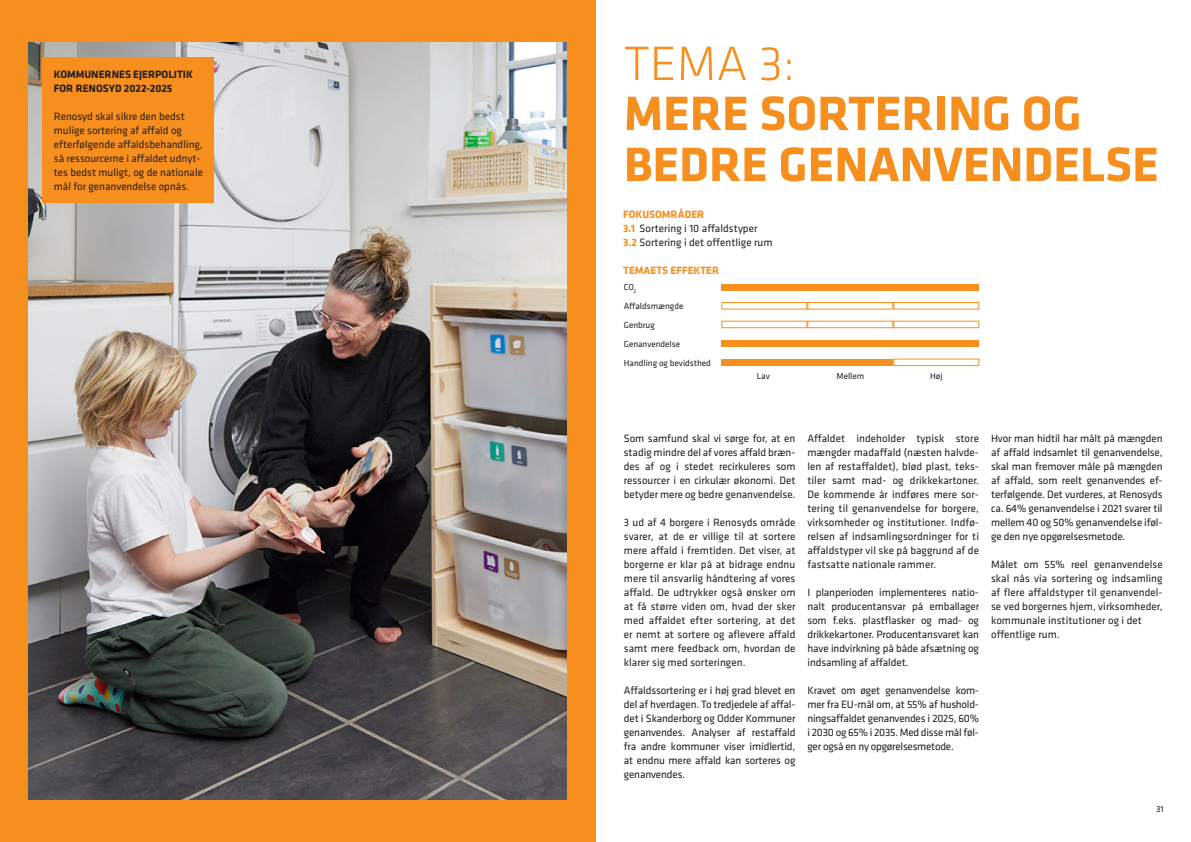
<style>
.page{position:relative;width:1191px;height:842px;background:#fff}
.page>*{position:absolute;margin:0;border:0;box-sizing:border-box;transform-origin:0 0}
.Overskrift_1{font:700 50px/50.5px "Klavika";color:#f68f1e}
.Brødtekst{font:11px/14px "Klavika";color:#231f20;text-align:justify}
.Brødtekst-2{font:700 11px/14px "Klavika";color:#231f20}
.Brødtekst-3{font:700 11px "Klavika";color:#f68f1e}
.Småtekst{font:9px "Klavika";color:#231f20}
.s1{font-weight:300}
.s2{font-weight:700;color:#f68f1e}
</style>
<div class="page">
<div style="left:0;top:0;width:595px;height:842px;background:#f68f1e"></div>
<img style="left:28px;top:43px;width:538px;height:756px">
<div style="left:43px;top:57px;width:171px;height:145px;background:#f68f1e"></div>
<div style="left:721px;top:302px;width:86px;height:7px;border:1px solid #f68f1e"></div>
<div style="left:722px;top:284px;width:85px;height:6px;background:#f68f1e"></div>
<div style="left:722px;top:359px;width:85px;height:7px;background:#f68f1e"></div>
<div style="left:722px;top:340px;width:85px;height:7px;background:#f68f1e"></div>
<div style="left:721px;top:321px;width:86px;height:7px;border:1px solid #f68f1e"></div>
<div style="left:807px;top:302px;width:86px;height:7px;border:1px solid #f68f1e"></div>
<div style="left:807px;top:284px;width:85px;height:6px;background:#f68f1e"></div>
<div style="left:808px;top:359px;width:85px;height:7px;background:#f68f1e"></div>
<div style="left:808px;top:340px;width:85px;height:7px;background:#f68f1e"></div>
<div style="left:807px;top:321px;width:86px;height:7px;border:1px solid #f68f1e"></div>
<div style="left:893px;top:302px;width:86px;height:7px;border:1px solid #f68f1e"></div>
<div style="left:893px;top:284px;width:85px;height:7px;background:#f68f1e"></div>
<div style="left:893px;top:359px;width:86px;height:7px;border:1px solid #f68f1e"></div>
<div style="left:893px;top:340px;width:85px;height:7px;background:#f68f1e"></div>
<div style="left:893px;top:321px;width:86px;height:7px;border:1px solid #f68f1e"></div>
<p class="Brødtekst-2" style="left:54px;top:68px;width:140px">KOMMUNERNES EJERPOLITIK<br>FOR RENOSYD 2022-2025</p>
<p class="Brødtekst" style="left:54px;top:110px;width:151px;text-align:left">Renosyd skal sikre den bedst mulige sortering af affald og efterfølgende affaldsbehandling, så ressourcerne i affaldet udnyt&shy;tes bedst muligt, og de nationale mål for genanvendelse opnås.</p>
<p class="Overskrift_1" style="left:624px;top:39px;width:536px"><span class="s1">TEMA 3:<br></span>MERE SORTERING OG<br>BEDRE GENANVENDELSE</p>
<p class="Brødtekst-3" style="left:623px;top:208px;width:83px">FOKUSOMRÅDER</p>
<p class="Brødtekst" style="left:623px;top:222px;width:136px"><span class="s2">3.1</span> Sortering i 10 affaldstyper</p>
<p class="Brødtekst" style="left:623px;top:236px;width:151px"><span class="s2">3.2</span> Sortering i det offentlige rum</p>
<p class="Brødtekst-3" style="left:623px;top:264px;width:98px">TEMAETS EFFEKTER</p>
<p class="Småtekst" style="left:624px;top:282px;width:14px">CO<sub>2</sub></p>
<p class="Småtekst" style="left:624px;top:301px;width:61px">Affaldsmængde</p>
<p class="Småtekst" style="left:624px;top:320px;width:32px">Genbrug</p>
<p class="Småtekst" style="left:624px;top:339px;width:58px">Genanvendelse</p>
<p class="Småtekst" style="left:624px;top:358px;width:89px">Handling og bevidsthed</p>
<p class="Småtekst" style="left:757px;top:372px;width:14px">Lav</p>
<p class="Småtekst" style="left:836px;top:371px;width:29px">Mellem</p>
<p class="Småtekst" style="left:930px;top:372px;width:14px">Høj</p>
<p class="Brødtekst" style="left:624px;top:432px;width:173px">Som samfund skal vi sørge for, at en stadig mindre del af vores affald bræn&shy;des af og i stedet recirkuleres som ressourcer i en cirkulær økonomi. Det betyder mere og bedre genanvendelse.</p>
<p class="Brødtekst" style="left:624px;top:516px;width:173px">3 ud af 4 borgere i Renosyds område svarer, at de er villige til at sortere mere affald i fremtiden. Det viser, at borgerne er klar på at bidrage endnu mere til ansvarlig håndtering af vores affald. De udtrykker også ønsker om at få større viden om, hvad der sker med affaldet efter sortering, at det er nemt at sortere og aflevere affald samt mere feedback om, hvordan de klarer sig med sorteringen.</p>
<p class="Brødtekst" style="left:624px;top:684px;width:173px">Affaldssortering er i høj grad blevet en del af hverdagen. To tredjedele af affal&shy;det i Skanderborg og Odder Kommuner genanvendes. Analyser af restaffald fra andre kommuner viser imidlertid, at endnu mere affald kan sorteres og genanvendes.</p>
<p class="Brødtekst" style="left:807px;top:432px;width:173px">Affaldet indeholder typisk store mængder madaffald (næsten halvde&shy;len af restaffaldet), blød plast, teks&shy;tiler samt mad- og drikkekartoner.<br>De kommende år indføres mere sor&shy;tering til genanvendelse for borgere, virksomheder og institutioner. Indfø&shy;relsen af indsamlingsordninger for ti affaldstyper vil ske på baggrund af de fastsatte nationale rammer.</p>
<p class="Brødtekst" style="left:807px;top:586px;width:173px">I planperioden implementeres natio&shy;nalt producentansvar på emballager som f.eks. plastflasker og mad- og drikkekartoner. Producentansvaret kan have indvirkning på både afsætning og indsamling af affaldet.</p>
<p class="Brødtekst" style="left:807px;top:684px;width:173px">Kravet om øget genanvendelse kom&shy;mer fra EU-mål om, at 55% af hushold&shy;ningsaffaldet genanvendes i 2025, 60% i 2030 og 65% i 2035. Med disse mål føl&shy;ger også en ny opgørelsesmetode.</p>
<p class="Brødtekst" style="left:991px;top:432px;width:173px">Hvor man hidtil har målt på mængden af affald indsamlet til genanvendelse, skal man fremover måle på mængden af affald, som reelt genanvendes ef&shy;terfølgende. Det vurderes, at Renosyds ca. 64% genanvendelse i 2021 svarer til mellem 40 og 50% genanvendelse iføl&shy;ge den nye opgørelsesmetode.</p>
<p class="Brødtekst" style="left:991px;top:558px;width:173px">Målet om 55% reel genanvendelse skal nås via sortering og indsamling af flere affaldstyper til genanvendel&shy;se ved borgernes hjem, virksomheder, kommunale institutioner og i det</p>
<p class="Brødtekst" style="left:991px;top:628px;width:70px">offentlige rum.</p>
<p class="Småtekst" style="left:1156px;top:804px;width:9px">31</p>
</div>
